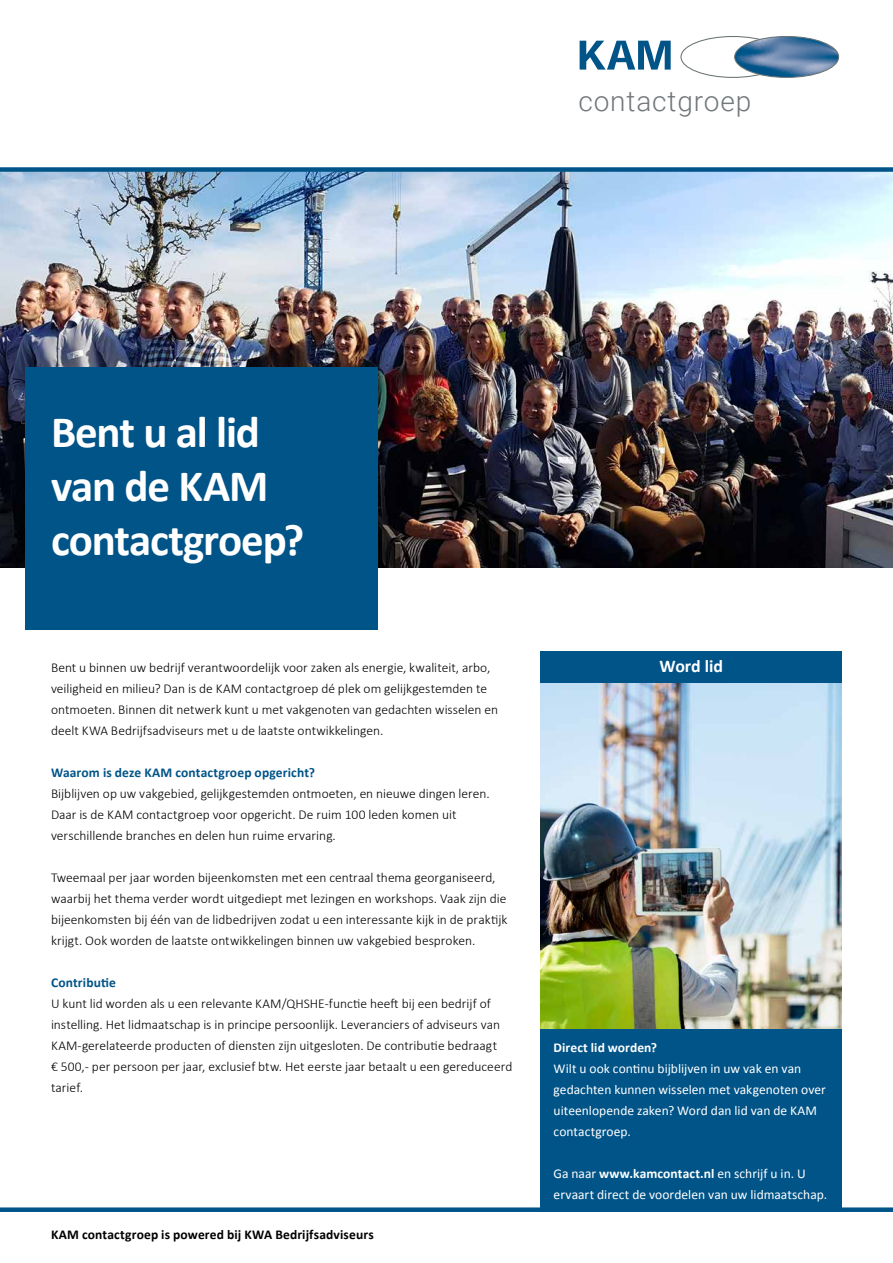
<style>
.page{position:relative;width:893px;height:1263px;background:#fff}
.page>*{position:absolute;margin:0;border:0;box-sizing:border-box;transform-origin:0 0}
.t1{font:700 45px/54px "Calibri";letter-spacing:-.025em;color:#fff}
.t2{font:300 28.05px "Roboto";letter-spacing:.03em;color:#70777b}
.t3{font:700 17.85px "Calibri";color:#fff}
.t4{font:300 13.5px/21px "Calibri";color:#000}
.t5{font:13.5px/21px "Calibri";color:#fff}
.t6{font:700 13.5px "Calibri";letter-spacing:.01em;color:#005488}
.t7{font:700 13.5px "Calibri";letter-spacing:.01em;color:#000}
.t8{font:700 13.5px "Calibri";letter-spacing:.005em;color:#fff}
.s1{font-weight:700}
</style>
<div class="page">
<img style="left:0;top:172px;width:893px;height:395px">
<div style="left:680px;top:36px;width:105px;height:42px;border:1px solid #6b7475;border-radius:50%"></div>
<svg style="left:735px;top:36px;width:104px;height:41px"></svg>
<div style="left:734px;top:36px;width:105px;height:42px;border:1px solid #6b7475;border-radius:50%"></div>
<svg style="left:580px;top:41px;width:91px;height:29px"></svg>
<div style="left:0;top:167px;width:893px;height:5px;background:#005488"></div>
<div style="left:0;top:1207px;width:893px;height:5px;background:#005488"></div>
<div style="left:26px;top:368px;width:352px;height:262px;background:#005488"></div>
<img style="left:541px;top:682px;width:301px;height:347px">
<div style="left:541px;top:1029px;width:301px;height:183px;background:#005488"></div>
<div style="left:541px;top:651px;width:301px;height:31px;background:#005488"></div>
<h2 class="t2" style="left:578px;top:81px;width:174px">contactgroep</h2>
<h1 class="t1" style="left:51px;top:403px;width:255px">Bent u al lid van de KAM contactgroep?</h1>
<p class="t4" style="left:51px;top:657px;width:449px">Bent u binnen uw bedrijf verantwoordelijk voor zaken als energie, kwaliteit, arbo, veiligheid en milieu? Dan is de KAM contactgroep dé plek om gelijkgestemden te ontmoeten. Binnen dit netwerk kunt u met vakgenoten van gedachten wisselen en deelt KWA Bedrijfsadviseurs met u de laatste ontwikkelingen.</p>
<p class="t6" style="left:51px;top:763px;width:265px">Waarom is deze KAM contactgroep opgericht?</p>
<p class="t4" style="left:51px;top:783px;width:440px">Bijblijven op uw vakgebied, gelijkgestemden ontmoeten, en nieuwe dingen leren.<br>Daar is de KAM contactgroep voor opgericht. De ruim 100 leden komen uit verschillende branches en delen hun ruime ervaring.</p>
<p class="t4" style="left:51px;top:867px;width:458px">Tweemaal per jaar worden bijeenkomsten met een centraal thema georganiseerd, waarbij het thema verder wordt uitgediept met lezingen en workshops. Vaak zijn die bijeenkomsten bij één van de lidbedrijven zodat u een interessante kijk in de praktijk krijgt. Ook worden de laatste ontwikkelingen binnen uw vakgebied besproken.</p>
<p class="t6" style="left:51px;top:973px;width:66px">Contributie</p>
<p class="t4" style="left:51px;top:993px;width:463px">U kunt lid worden als u een relevante KAM/QHSHE-functie heeft bij een bedrijf of instelling. Het lidmaatschap is in principe persoonlijk. Leveranciers of adviseurs van KAM-gerelateerde producten of diensten zijn uitgesloten. De contributie bedraagt<br>€ 500,- per persoon per jaar, exclusief btw. Het eerste jaar betaalt u een gereduceerd tarief.</p>
<p class="t7" style="left:51px;top:1225px;width:324px">KAM contactgroep is powered bij KWA Bedrijfsadviseurs</p>
<h3 class="t3" style="left:660px;top:653px;width:65px">Word lid</h3>
<p class="t8" style="left:554px;top:1038px;width:105px">Direct lid worden?</p>
<p class="t5" style="left:554px;top:1058px;width:274px">Wilt u ook continu bijblijven in uw vak en van gedachten kunnen wisselen met vakgenoten over uiteenlopende zaken? Word dan lid van de KAM contactgroep.</p>
<p class="t5" style="left:554px;top:1163px;width:275px">Ga naar <span class="s1">www.kamcontact.nl</span> en schrijf u in. U ervaart direct de voordelen van uw lidmaatschap.</p>
</div>
